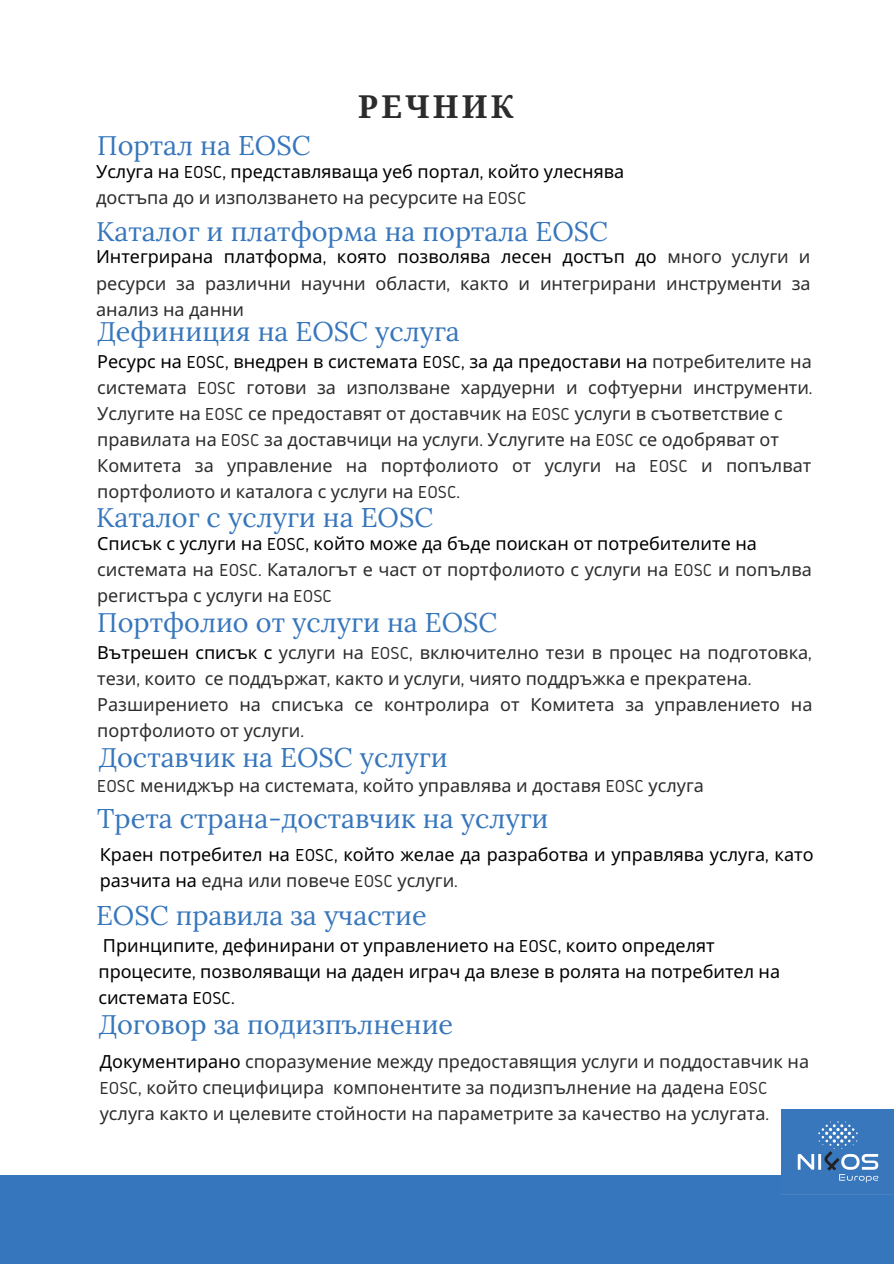
<style>
.page{position:relative;width:894px;height:1264px;background:#fff}
.page>*{position:absolute;margin:0;border:0;box-sizing:border-box;transform-origin:0 0}
.t1{font:700 31.5px "Droid Serif";letter-spacing:.1em;color:#2c2c2c}
.t2{font:27px "Lora";color:#3676bc}
.t3{font:18px/26.1px "Noto Sans";color:#2c2c2c}
.t4{font:18px/26.1px "Noto Sans";color:#000}
.s1{font-family:"Gidole"}
.s2{color:#2c2c2c}
.s3{font-family:"Gidole";color:#2c2c2c}
.s4{color:#000}
.s5{font-family:"Gidole";color:#000}
</style>
<div class="page">
<div style="left:0;top:1175px;width:893px;height:88px;background:#3676bc"></div>
<img style="left:781px;top:1109px;width:112px;height:74px">
<h1 class="t1" style="left:358px;top:89px;width:157px">РЕЧНИК</h1>
<h2 class="t2" style="left:97px;top:128px;width:215px">Портал на EOSC</h2>
<p class="t4" style="left:96px;top:158px;width:529px">Услуга на <span class="s1">EOSC,</span> представляваща уеб портал<span class="s1">,</span> който улеснява <span class="s2">достъпа до и използването на ресурсите на</span> <span class="s3">EOSC</span></p>
<h2 class="t2" style="left:96px;top:214px;width:513px">Каталог и платформа на портала EOSC</h2>
<p class="t3" style="left:96px;top:243px;width:715px;text-align:justify"><span class="s4">Интегрирана платформа</span><span class="s5">,</span> <span class="s4">която позволява лесен достъп до</span> много услуги и ресурси за различни научни области<span class="s1">,</span> както и интегрирани инструменти за анализ на данни</p>
<h2 class="t2" style="left:97px;top:313px;width:364px">Дефиниция на EOSC услуга</h2>
<p class="t3" style="left:97px;top:347px;width:716px"><span class="s4">Ресурс на</span> <span class="s5">EOSC,</span> <span class="s4">внедрен в системата</span> <span class="s5">EOSC,</span> <span class="s4">за да предостави на</span> потребителите на системата <span class="s1">EOSC</span> готови за използване хардуерни и софтуерни инструменти<span class="s1">.<br></span>Услугите на <span class="s1">EOSC</span> се предоставят от доставчик на <span class="s1">EOSC</span> услуги в съответствие с правилата на <span class="s1">EOSC</span> за доставчици на услуги<span class="s1">.</span> Услугите на <span class="s1">EOSC</span> се одобряват от Комитета за управление на портфолиото от услуги на <span class="s1">EOSC</span> и попълват портфолиото и каталога с услуги на <span class="s1">EOSC.</span></p>
<h2 class="t2" style="left:96px;top:500px;width:338px">Каталог с услуги на EOSC</h2>
<p class="t3" style="left:97px;top:530px;width:715px"><span class="s4">Списък с услуги на</span> <span class="s5">EOSC,</span> <span class="s4">който може да бъде поискан от потребителите на </span>системата на <span class="s1">EOSC.</span> Каталогът е част от портфолиото с услуги на <span class="s1">EOSC</span> и попълва регистъра с услуги на <span class="s1">EOSC</span></p>
<p class="t3" style="left:97px;top:639px;width:716px"><span class="s4">Вътрешен списък с</span> услуги на <span class="s1">EOSC,</span> включително тези в процес на подготовка<span class="s1">, </span>тези<span class="s1">,</span> които се поддържат<span class="s1">,</span> както и услуги<span class="s1">,</span> чиято поддръжка е прекратена<span class="s1">.<br></span>Разширението на списъка се контролира от Комитета за управлението на портфолиото от услуги<span class="s1">.</span></p>
<h2 class="t2" style="left:97px;top:604px;width:401px">Портфолио от услуги на EOSC</h2>
<h2 class="t2" style="left:98px;top:739px;width:350px">Доставчик на EOSC услуги</h2>
<p class="t3" style="left:97px;top:772px;width:608px"><span class="s1">EOSC</span> мениджър на системата<span class="s1">,</span> който управлява и доставя <span class="s1">EOSC</span> услуга</p>
<h2 class="t2" style="left:97px;top:801px;width:452px">Трета страна-доставчик на услуги</h2>
<p class="t4" style="left:100px;top:841px;width:715px">Краен потребител на <span class="s1">EOSC,</span> който желае да разработва и управлява услуга<span class="s1">,</span> като разчита на <span class="s2">една или повече</span> <span class="s3">EOSC</span> <span class="s2">услуги</span><span class="s3">.</span></p>
<h2 class="t2" style="left:96px;top:898px;width:332px">EOSC правила за участие</h2>
<p class="t4" style="left:98px;top:932px;width:683px">Принципите<span class="s1">,</span> дефинирани от управлението на <span class="s1">EOSC,</span> които определят процесите<span class="s1">,</span> позволяващи на даден играч да влезе в ролята на потребител на системата <span class="s1">EOSC.</span></p>
<h2 class="t2" style="left:98px;top:1006px;width:356px">Договор за подизпълнение</h2>
<p class="t3" style="left:100px;top:1047px;width:710px"><span class="s4">Документирано</span> споразумение между предоставящия услуги и поддоставчик на<br><span class="s1">EOSC,</span> който специфицира компонентите за подизпълнение на дадена <span class="s1">EOSC </span>услуга както и целевите стойности на параметрите за качество на услугата<span class="s1">.</span></p>
</div>
